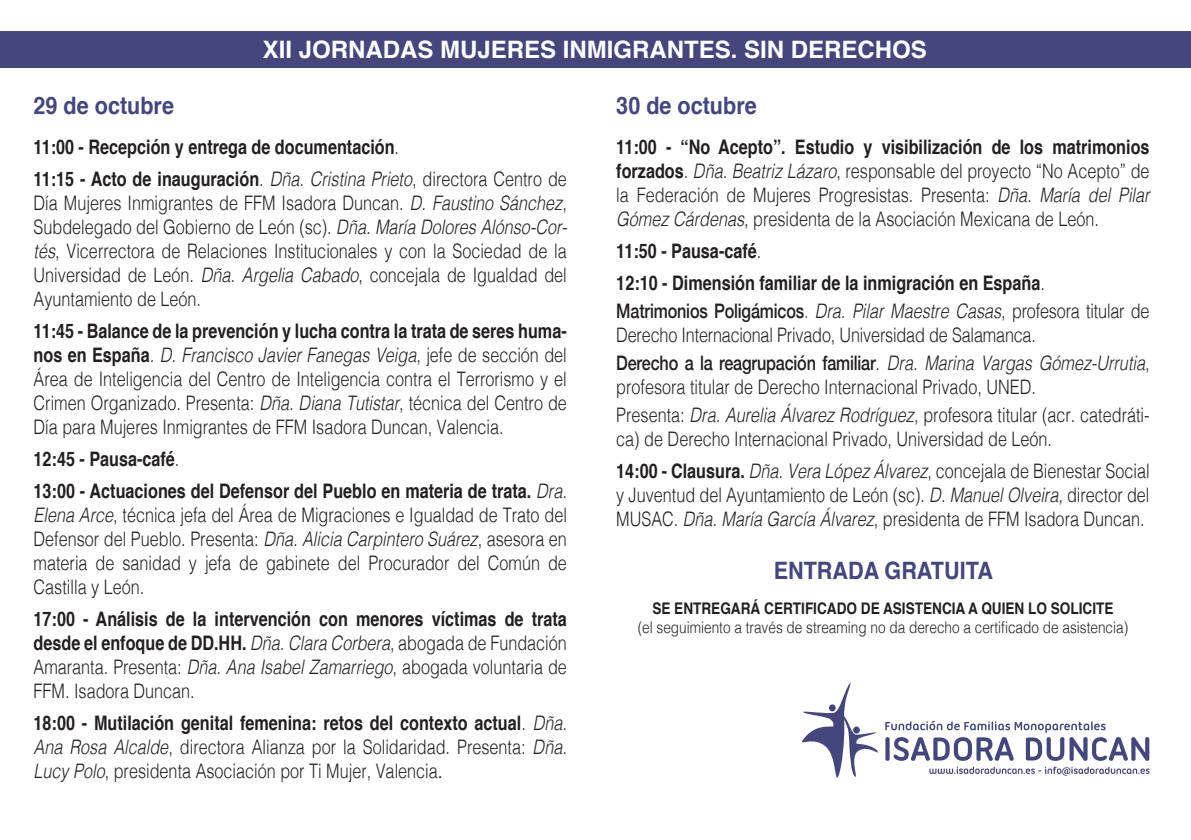
<style>
.page{position:relative;width:1191px;height:840px;background:#fff}
.page>*{position:absolute;margin:0;border:0;box-sizing:border-box;transform-origin:0 0}
.t1{font:24px "font 000000002359 c 9 fc";color:#fff}
.t2{font:24px "font 000000002359 c 9 fc";color:#45467b;scale:.9 1}
.t3{font:300 20px/24px "Helvetica";color:#231f20;scale:.81 1}
.t4{font:20px/32px "font 000000002359 c 9 fc";color:#231f20;scale:.81 1}
.t5{font:300 16px "Helvetica";color:#231f20;scale:.85 1}
.t6{font:16px "font 000000002359 c 9 fc";color:#231f20;scale:.85 1}
.s1{font-family:"Helvetica";font-weight:300}
.s2{font-family:"Helvetica";font-weight:300;font-style:italic}
.s3{font-style:italic}
.s4{font-family:"font 000000002359 c 9 fc";font-weight:400}
.s5{font-family:"font 000000002359 c 9 fc";font-weight:400;font-size:18px}
.s6{font-family:"Helvetica";font-weight:300;color:#434b4c}
</style>
<div class="page">
<svg style="left:802px;top:682px;width:348px;height:96px"></svg>
<div style="left:0;top:32px;width:1191px;height:36px;background:#45467b"></div>
<p class="t1" style="left:263px;top:39px;width:666px">XII JORNADAS MUJERES INMIGRANTES. SIN DERECHOS</p>
<p class="t2" style="left:34px;top:95px;width:158px">29 de octubre</p>
<p class="t4" style="left:34px;top:132px;width:660px">11:00 - Recepción y entrega de documentación<span class="s1">.<br></span>11:15 - Acto de inauguración<span class="s1">.</span> <span class="s2">Dña. Cristina Prieto</span><span class="s1">, directora Centro de</span></p>
<p class="t3" style="left:34px;top:192px;width:660px;text-align:justify">Día Mujeres Inmigrantes de FFM Isadora Duncan. <span class="s3">D. Faustino Sánchez</span>, Subdelegado del Gobierno de León (sc). <span class="s3">Dña. María Dolores Alónso-Cor&shy;tés</span>, Vicerrectora de Relaciones Institucionales y con la Sociedad de la Universidad de León. <span class="s3">Dña. Argelia Cabado</span>, concejala de Igualdad del Ayuntamiento de León.</p>
<p class="t4" style="left:34px;top:316px;width:660px">11:45 - Balance de la prevención y lucha contra la trata de seres huma-</p>
<p class="t3" style="left:34px;top:344px;width:660px;text-align:justify"><span class="s4">nos en España</span><span class="s3">. D. Francisco Javier Fanegas Veiga</span>, jefe de sección del Área de Inteligencia del Centro de Inteligencia contra el Terrorismo y el Crimen Organizado. Presenta: <span class="s3">Dña. Diana Tutistar</span>, técnica del Centro de Día para Mujeres Inmigrantes de FFM Isadora Duncan, Valencia.</p>
<p class="t4" style="left:34px;top:444px;width:660px">12:45 - Pausa-café<span class="s1">.<br></span>13:00 - Actuaciones del Defensor del Pueblo en materia de trata. <span class="s2">Dra.</span></p>
<p class="t3" style="left:34px;top:504px;width:660px;text-align:justify"><span class="s3">Elena Arce</span>, técnica jefa del Área de Migraciones e Igualdad de Trato del Defensor del Pueblo. Presenta: <span class="s3">Dña. Alicia Carpintero Suárez</span>, asesora en materia de sanidad y jefa de gabinete del Procurador del Común de Castilla y León.</p>
<p class="t4" style="left:34px;top:608px;width:660px;line-height:24px">17:00 - Análisis de la intervención con menores víctimas de trata desde el enfoque de DD.HH. <span class="s2">Dña. Clara Corbera</span><span class="s1">, abogada de Fundación</span></p>
<p class="t3" style="left:34px;top:656px;width:660px">Amaranta. Presenta: <span class="s3">Dña. Ana Isabel Zamarriego</span>, abogada voluntaria de<br>FFM. Isadora Duncan.</p>
<p class="t4" style="left:34px;top:708px;width:660px">18:00 - Mutilación genital femenina: retos del contexto actual<span class="s1">.</span> <span class="s2">Dña.</span></p>
<p class="t3" style="left:34px;top:736px;width:660px"><span class="s3">Ana Rosa Alcalde</span>, directora Alianza por la Solidaridad. Presenta: <span class="s3">Dña.<br>Lucy Polo</span>, presidenta Asociación por Ti Mujer, Valencia<span class="s5">.</span></p>
<p class="t2" style="left:616px;top:95px;width:158px">30 de octubre</p>
<p class="t4" style="left:616px;top:132px;width:660px">11:00 - “No Acepto”. Estudio y visibilización de los matrimonios</p>
<p class="t3" style="left:616px;top:160px;width:660px;text-align:justify"><span class="s4">forzados</span>. <span class="s3">Dña. Beatriz Lázaro</span>, responsable del proyecto “No Acepto” de la Federación de Mujeres Progresistas. Presenta: <span class="s3">Dña. María del Pilar Gómez Cárdenas</span>, presidenta de la Asociación Mexicana de León.</p>
<p class="t4" style="left:616px;top:236px;width:531px">11:50 - Pausa-café<span class="s1">.<br></span>12:10 - Dimensión familiar de la inmigración en España<span class="s1">.</span></p>
<p class="t4" style="left:616px;top:294px;width:660px">Matrimonios Poligámicos<span class="s6">.</span> <span class="s2">Dra. Pilar Maestre Casas</span><span class="s1">, profesora titular de</span></p>
<p class="t3" style="left:616px;top:324px;width:520px">Derecho Internacional Privado, Universidad de Salamanca.</p>
<p class="t4" style="left:616px;top:346px;width:660px">Derecho a la reagrupación familiar<span class="s1">.</span> <span class="s2">Dra. Marina Vargas Gómez-Urrutia</span><span class="s1">,</span></p>
<p class="t3" style="left:616px;top:374px;width:660px;line-height:28px">profesora titular de Derecho Internacional Privado, UNED.<br>Presenta: <span class="s3">Dra. Aurelia Álvarez Rodríguez</span>, profesora titular (acr. catedráti-</p>
<p class="t3" style="left:616px;top:424px;width:660px;line-height:32px">ca) de Derecho Internacional Privado, Universidad de León.<br><span class="s4">14:00 - Clausura.</span> <span class="s3">Dña. Vera López Álvarez</span>, concejala de Bienestar Social</p>
<p class="t3" style="left:616px;top:484px;width:660px">y Juventud del Ayuntamiento de León (sc). <span class="s3">D. Manuel Olveira</span>, director del<br>MUSAC. <span class="s3">Dña. María García Álvarez</span>, presidenta de FFM Isadora Duncan.</p>
<p class="t2" style="left:774px;top:560px;width:245px">ENTRADA GRATUITA</p>
<p class="t6" style="left:652px;top:601px;width:544px">SE ENTREGARÁ CERTIFICADO DE ASISTENCIA A QUIEN LO SOLICITE</p>
<p class="t5" style="left:638px;top:621px;width:579px">(el seguimiento a través de streaming no da derecho a certificado de asistencia)</p>
</div>
